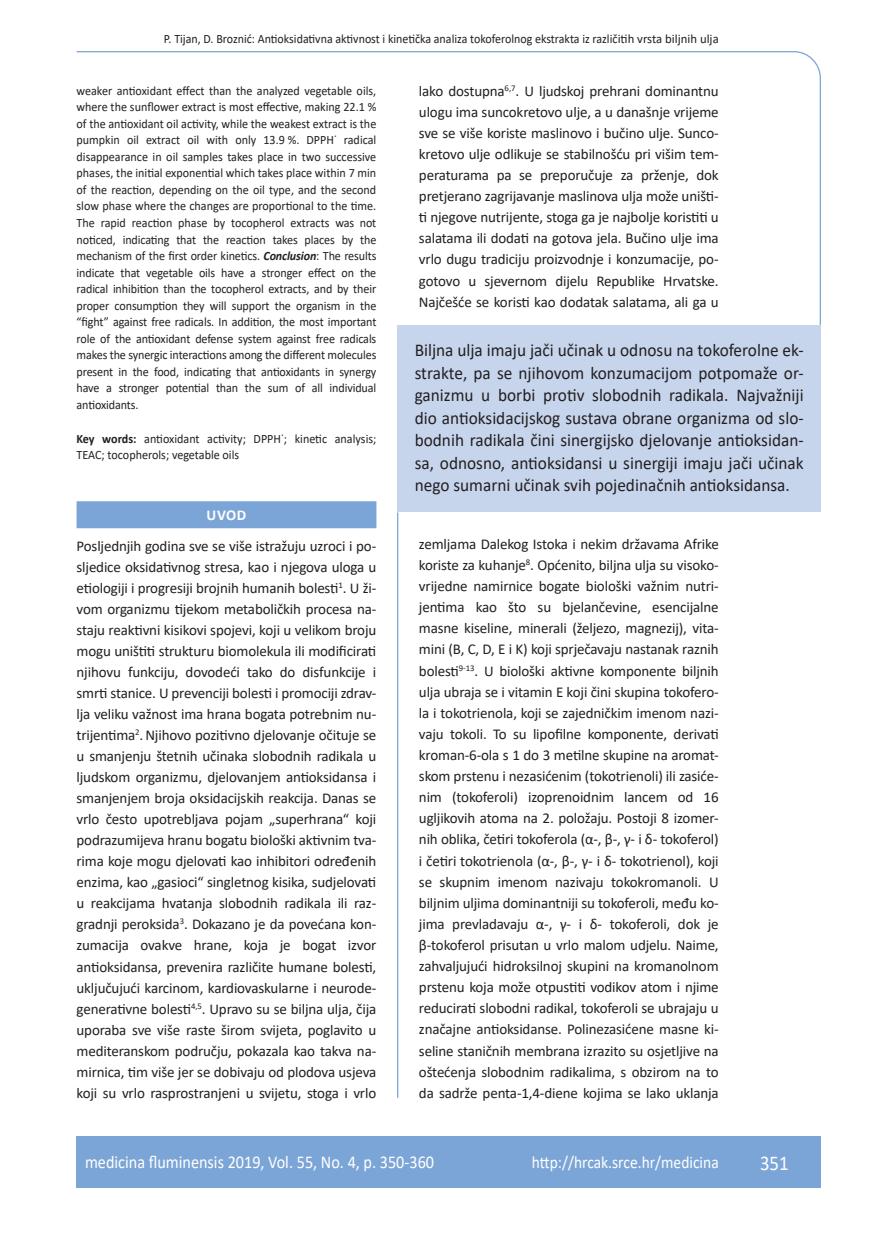
<style>
.page{position:relative;width:872px;height:1234px;background:#fff}
.page>*{position:absolute;margin:0;border:0;box-sizing:border-box;transform-origin:0 0}
.t1{font:21px "Calibri";color:#fff;scale:.9 1}
.anterfile{font:18px/22.5px "Calibri";color:#231f20;text-align:justify;scale:.96 1}
.t2{font:18px "Calibri";color:#fff;scale:.9 1}
.t3{font:17.25px "Calibri";color:#fff;scale:.9 1}
.osnovni_tekst{font:15px/21px "Calibri";letter-spacing:-.01em;color:#231f20;text-align:justify}
.naslov_ruler{font:700 15px "Calibri";color:#fff}
.summary{font:12.75px/16.5px "Calibri";letter-spacing:-.01em;color:#231f20;text-align:justify;scale:.95 1}
.glava{font:12.75px "Calibri";color:#231f20;scale:.94 1}
.key_words{font:12.75px/16.5px "Calibri";color:#231f20;scale:.95 1}
.s1{font-weight:700;font-style:italic}
.s2{font-weight:700}
</style>
<div class="page">
<svg style="left:76px;top:51px;width:745px;height:275px"></svg>
<hr style="left:397px;top:512px;width:1px;height:585px;background:#7ca5d7">
<div style="left:77px;top:1135px;width:744px;height:51px;background:#7ca5d7"></div>
<div style="left:77px;top:501px;width:299px;height:27px;background:#7ca5d7"></div>
<div style="left:398px;top:325px;width:423px;height:187px;background:#c6d5ec"></div>
<p class="glava" style="left:164px;top:29px;width:592px">P. Tijan, D. Broznić: Antioksidativna aktivnost i kinetička analiza tokoferolnog ekstrakta iz različitih vrsta biljnih ulja</p>
<p class="summary" style="left:77px;top:82px;width:317px">weaker antioxidant effect than the analyzed vegetable oils, where the sunflower extract is most effective, making 22.1 % of the antioxidant oil activity, while the weakest extract is the pumpkin oil extract oil with only 13.9 %. DPPH˙ radical disappearance in oil samples takes place in two successive phases, the initial exponential which takes place within 7 min of the reaction, depending on the oil type, and the second slow phase where the changes are proportional to the time.<br>The rapid reaction phase by tocopherol extracts was not noticed, indicating that the reaction takes places by the mechanism of the first order kinetics. <span class="s1">Conclusion</span>: The results indicate that vegetable oils have a stronger effect on the radical inhibition than the tocopherol extracts, and by their proper consumption they will support the organism in the “fight” against free radicals. In addition, the most important role of the antioxidant defense system against free radicals makes the synergic interactions among the different molecules present in the food, indicating that antioxidants in synergy have a stronger potential than the sum of all individual antioxidants.</p>
<p class="key_words" style="left:77px;top:429px;width:317px"><span class="s2">Key words:</span> antioxidant activity; DPPH˙; kinetic analysis;<br>TEAC; tocopherols; vegetable oils</p>
<p class="naslov_ruler" style="left:207px;top:504px;width:41px">UVOD</p>
<p class="osnovni_tekst" style="left:77px;top:534px;width:301px">Posljednjih godina sve se više istražuju uzroci i po&shy;sljedice oksidativnog stresa, kao i njegova uloga u etiologiji i progresiji brojnih humanih bolesti<sup>1</sup>. U ži&shy;vom organizmu tijekom metaboličkih procesa na&shy;staju reaktivni kisikovi spojevi, koji u velikom broju mogu uništiti strukturu biomolekula ili modificirati njihovu funkciju, dovodeći tako do disfunkcije i smrti stanice. U prevenciji bolesti i promociji zdrav&shy;lja veliku važnost ima hrana bogata potrebnim nu&shy;trijentima<sup>2</sup>.Njihovo pozitivno djelovanje očituje se u smanjenju štetnih učinaka slobodnih radikala u ljudskom organizmu, djelovanjem antioksidansa i smanjenjem broja oksidacijskih reakcija. Danas se vrlo često upotrebljava pojam „superhrana“ koji podrazumijeva hranu bogatu biološki aktivnim tva&shy;rima koje mogu djelovati kao inhibitori određenih enzima, kao „gasioci“ singletnog kisika, sudjelovati u reakcijama hvatanja slobodnih radikala ili raz&shy;gradnji peroksida<sup>3</sup>. Dokazano je da povećana kon&shy;zumacija ovakve hrane, koja je bogat izvor antioksidansa, prevenira različite humane bolesti, uključujući karcinom, kardiovaskularne i neurode&shy;generativne bolesti<sup>4,5</sup>. Upravo su se biljna ulja, čija uporaba sve više raste širom svijeta, poglavito u mediteranskom području, pokazala kao takva na&shy;mirnica, tim više jer se dobivaju od plodova usjeva koji su vrlo rasprostranjeni u svijetu, stoga i vrlo</p>
<p class="osnovni_tekst" style="left:419px;top:80px;width:301px">lako dostupna<sup>6,7</sup>. U ljudskoj prehrani dominantnu ulogu ima suncokretovo ulje, a u današnje vrijeme sve se više koriste maslinovo i bučino ulje. Sunco&shy;kretovo ulje odlikuje se stabilnošću pri višim tem&shy;peraturama pa se preporučuje za prženje, dok pretjerano zagrijavanje maslinova ulja može uništi&shy;ti njegove nutrijente, stoga ga je najbolje koristiti u salatama ili dodati na gotova jela. Bučino ulje ima vrlo dugu tradiciju proizvodnje i konzumacije, po&shy;gotovo u sjevernom dijelu Republike Hrvatske.<br>Najčešće se koristi kao dodatak salatama, ali ga u</p>
<p class="anterfile" style="left:415px;top:338px;width:407px">Biljna ulja imaju jači učinak u odnosu na tokoferolne ek&shy;strakte, pa se njihovom konzumacijom potpomaže or&shy;ganizmu u borbi protiv slobodnih radikala. Najvažniji dio antioksidacijskog sustava obrane organizma od slo&shy;bodnih radikala čini sinergijsko djelovanje antioksidan&shy;sa, odnosno, antioksidansi u sinergiji imaju jači učinak nego sumarni učinak svih pojedinačnih antioksidansa.</p>
<p class="osnovni_tekst" style="left:419px;top:532px;width:301px">zemljama Dalekog Istoka i nekim državama Afrike koriste za kuhanje<sup>8</sup>. Općenito, biljna ulja su visoko&shy;vrijedne namirnice bogate biološki važnim nutri&shy;jentima kao što su bjelančevine, esencijalne masne kiseline, minerali (željezo, magnezij), vita&shy;mini (B, C, D, E i K) koji sprječavaju nastanak raznih bolesti<sup>9-13</sup>. U biološki aktivne komponente biljnih ulja ubraja se i vitamin E koji čini skupina tokofero&shy;la i tokotrienola, koji se zajedničkim imenom nazi&shy;vaju tokoli. To su lipofilne komponente, derivati kroman-6-ola s 1 do 3 metilne skupine na aromat&shy;skom prstenu i nezasićenim (tokotrienoli) ili zasiće&shy;nim (tokoferoli) izoprenoidnim lancem od 16 ugljikovih atoma na 2. položaju. Postoji 8 izomer&shy;nih oblika, četiri tokoferola (α-, β-, γ- i δ- tokoferol) i četiri tokotrienola (α-, β-, γ- i δ- tokotrienol), koji se skupnim imenom nazivaju tokokromanoli. U biljnim uljima dominantniji su tokoferoli, među ko&shy;jima prevladavaju α-, γ- i δ- tokoferoli, dok je β-tokoferol prisutan u vrlo malom udjelu. Naime, zahvaljujući hidroksilnoj skupini na kromanolnom prstenu koja može otpustiti vodikov atom i njime reducirati slobodni radikal, tokoferoli se ubrajaju u značajne antioksidanse. Polinezasićene masne ki&shy;seline staničnih membrana izrazito su osjetljive na oštećenja slobodnim radikalima, s obzirom na to da sadrže penta-1,4-diene kojima se lako uklanja</p>
<p class="t2" style="left:85px;top:1149px;width:389px">medicina fluminensis 2019, Vol. 55, No. 4, p. 350-360</p>
<p class="t3" style="left:532px;top:1150px;width:209px">http://hrcak.srce.hr/medicina</p>
<p class="t1" style="left:760px;top:1147px;width:33px">351</p>
</div>
